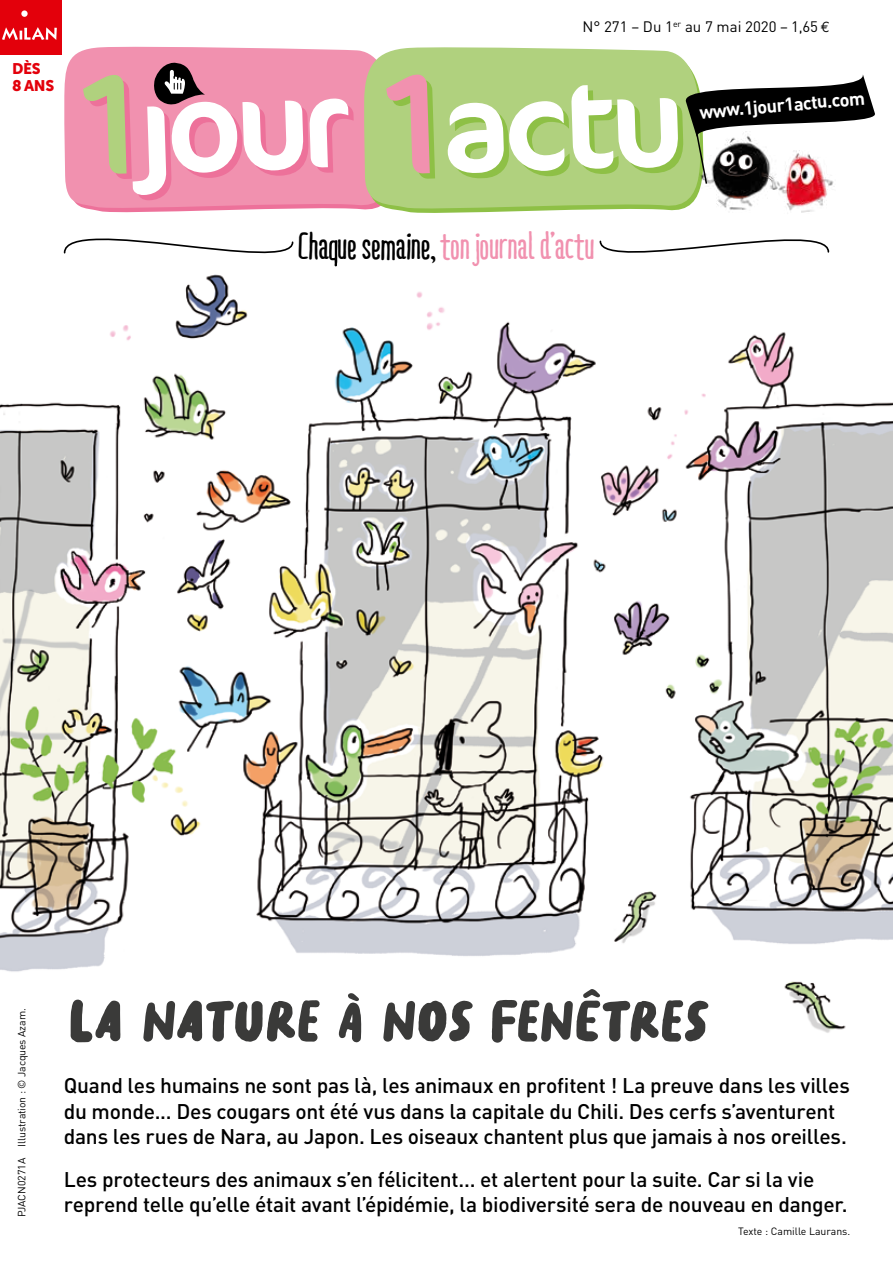
<style>
.page{position:relative;width:893px;height:1263px;background:#fff}
.page>*{position:absolute;margin:0;border:0;box-sizing:border-box;transform-origin:0 0}
.t1{font:58.05px "Golf Park";letter-spacing:-.01em;color:#3a3a39}
.t2{font:700 37.95px "Ridemy Bike Essential";letter-spacing:.005em;color:#f191af}
.t3{font:500 21px/25.5px "DIN";letter-spacing:-.015em;color:#000}
.t4{font:700 18.3px "DIN";color:#fff}
.t5{font:15.3px/16.5px "Museo Sans 900";letter-spacing:-.03em;color:#e3000b}
.t6{font:15px "DIN";color:#000}
.t7{font:10.5px "DIN";letter-spacing:-.01em;color:#000}
.s1{font-family:"Euro Mono"}
.s2{color:#000}
</style>
<div class="page">
<img style="left:0;top:54px;width:893px;height:979px">
<div style="left:0;top:0;width:62px;height:54px;background:#e3000b"></div>
<svg style="left:21px;top:10px;width:7px;height:7px"></svg>
<svg style="left:2px;top:27px;width:55px;height:13px"></svg>
<svg style="left:63px;top:214px;width:231px;height:61px"></svg>
<svg style="left:599px;top:217px;width:231px;height:57px"></svg>
<svg style="left:329px;top:240px;width:8px;height:26px"></svg>
<svg style="left:69px;top:211px;width:298px;height:4px"></svg>
<svg style="left:64px;top:46px;width:300px;height:165px;background:#f29bb6"></svg>
<svg style="left:367px;top:54px;width:344px;height:162px"></svg>
<svg style="left:364px;top:47px;width:344px;height:164px;background:#b5d285"></svg>
<svg style="left:386px;top:74px;width:49px;height:105px;background:#c5b58a"></svg>
<svg style="left:83px;top:62px;width:271px;height:138px"></svg>
<svg style="left:447px;top:68px;width:440px;height:117px"></svg>
<img style="left:692px;top:131px;width:88px;height:81px">
<img style="left:777px;top:150px;width:60px;height:64px">
<p class="t5" style="left:12px;top:61px;width:44px">DÈS<br>8 ANS</p>
<p class="t6" style="left:582px;top:17px;width:249px">N° 271 – Du 1<sup>er</sup> au 7 mai 2020 – 1,65 <span class="s1">€</span></p>
<h2 class="t2" style="left:298px;top:224px;width:298px"><span class="s2">Cha ue semaine,</span> ton journal d’actu</h2>
<p class="t4" style="left:699px;top:100px;width:167px;rotate:-5deg">www.1jour1actu.com</p>
<p class="t7" style="left:15px;top:1217px;width:210px;rotate:-90deg">PJACN0271A Illustration : © Jacques Azam.</p>
<h1 class="t1" style="left:68px;top:982px;width:641px">LA NATURE À NOS FENÊTRES</h1>
<p class="t3" style="left:64px;top:1072px;width:788px">Quand les humains ne sont pas là, les animaux en profitent ! La preuve dans les villes du monde... Des cougars ont été vus dans la capitale du Chili. Des cerfs s’aventurent dans les rues de Nara, au Japon. Les oiseaux chantent plus que jamais à nos oreilles.</p>
<p class="t3" style="left:64px;top:1166px;width:785px">Les protecteurs des animaux s’en félicitent... et alertent pour la suite. Car si la vie reprend telle qu’elle était avant l’épidémie, la biodiversité sera de nouveau en danger.</p>
<p class="t7" style="left:738px;top:1225px;width:114px">Texte : Camille Laurans.</p>
</div>
